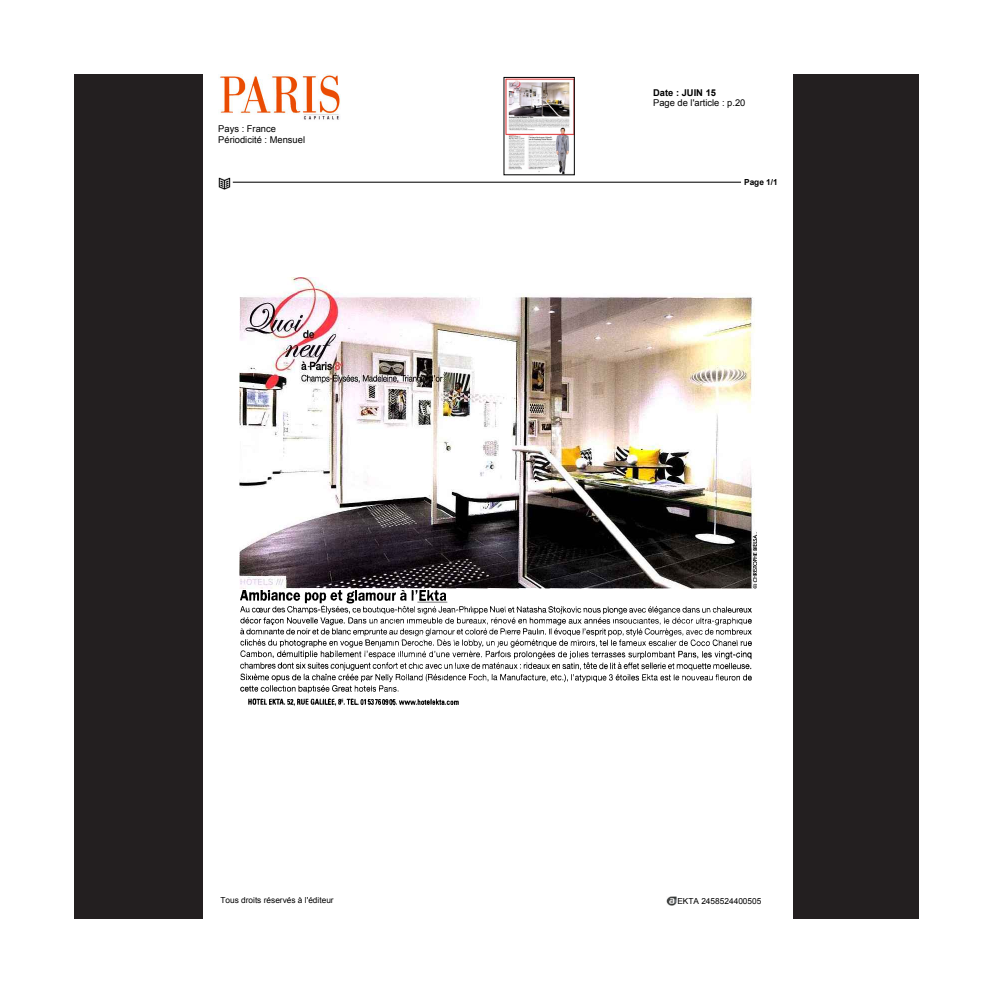
<style>
.page{position:relative;width:993px;height:993px;background:#fff}
.page>*{position:absolute;margin:0;border:0;box-sizing:border-box;transform-origin:0 0}
.t1{font:9.28px/10.3px "Arial";color:#000}
.t2{font:700 9.28px "Arial";color:#000}
.t3{font:8.4px "Arial";color:#000}
.t4{font:700 8.4px "Arial";color:#000}
</style>
<div class="page">
<div style="left:74px;top:74px;width:844px;height:844px;background:#231f20"></div>
<div style="left:203px;top:74px;width:589px;height:844px;background:#fff"></div>
<svg style="left:218px;top:177px;width:13px;height:12px"></svg>
<hr style="left:233px;top:182px;width:507px;height:1px;background:#000">
<svg style="left:666px;top:896px;width:10px;height:9px"></svg>
<img style="left:219px;top:74px;width:121px;height:46px">
<img style="left:505px;top:79px;width:67px;height:94px">
<img style="left:241px;top:590px;width:204px;height:13px">
<img style="left:240px;top:605px;width:510px;height:88px">
<img style="left:248px;top:698px;width:210px;height:7px">
<img style="left:240px;top:277px;width:516px;height:311px">
<svg style="left:418px;top:601px;width:28px;height:1px"></svg>
<hr style="left:417px;top:602px;width:30px;height:1px;background:#fff">
<p class="t2" style="left:653px;top:87px;width:64px">Date : JUIN 15</p>
<p class="t1" style="left:218px;top:124px;width:88px">Pays : France<br>Périodicité : Mensuel</p>
<p class="t1" style="left:653px;top:98px;width:94px">Page de l'article : p.20</p>
<p class="t4" style="left:744px;top:178px;width:35px">Page 1/1</p>
<p class="t3" style="left:220px;top:895px;width:115px">Tous droits réservés à l'éditeur</p>
<p class="t3" style="left:677px;top:895px;width:86px">EKTA 2458524400505</p>
</div>
